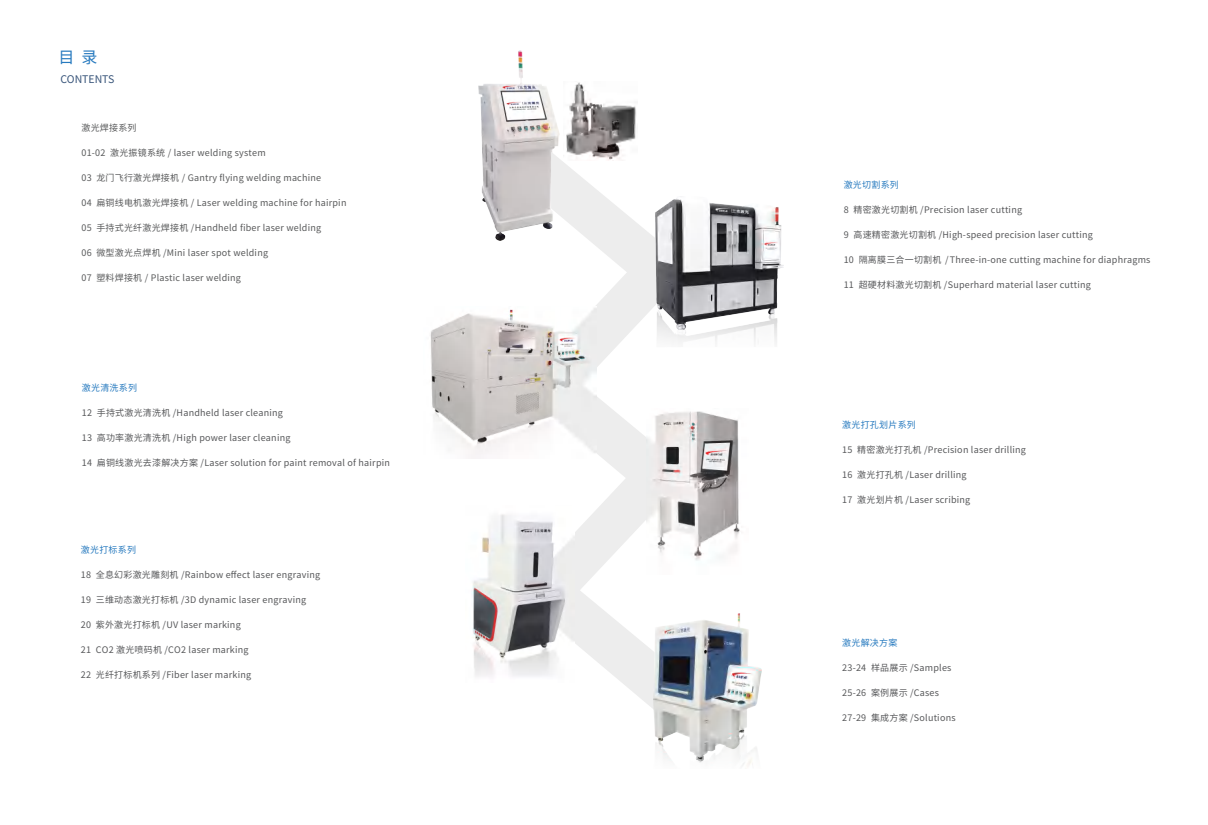
<style>
.page{position:relative;width:1208px;height:825px;background:#fff}
.page>*{position:absolute;margin:0;border:0;box-sizing:border-box;transform-origin:0 0}
.t1{font:16px "Source Han Sans CN";color:#277abf}
.t2{font:10.5px "Source Han Sans CN";color:#3a567b}
.t3{font:9px "Source Han Sans CN";letter-spacing:.025em;color:#57585a}
.t4{font:9px "Source Han Sans CN";letter-spacing:.025em;color:#595a5b}
.t5{font:9px "Source Han Sans CN";letter-spacing:.025em;color:#277abf}
</style>
<div class="page">
<img style="left:566px;top:82px;width:70px;height:70px">
<img style="left:478px;top:50px;width:82px;height:191px">
<svg style="left:551px;top:152px;width:103px;height:559px"></svg>
<img style="left:472px;top:506px;width:102px;height:176px">
<img style="left:646px;top:409px;width:94px;height:165px">
<img style="left:649px;top:197px;width:135px;height:161px">
<img style="left:654px;top:613px;width:107px;height:153px">
<img style="left:430px;top:307px;width:167px;height:151px">
<h1 class="t1" style="left:58px;top:48px;width:41px">目 录</h1>
<p class="t2" style="left:60px;top:73px;width:55px">CONTENTS</p>
<p class="t4" style="left:81px;top:122px;width:57px">激光焊接系列</p>
<p class="t4" style="left:81px;top:147px;width:186px">01-02 激光振镜系统 / laser welding system</p>
<p class="t4" style="left:81px;top:172px;width:241px">03 龙门飞行激光焊接机 / Gantry flying welding machine</p>
<p class="t4" style="left:81px;top:197px;width:266px">04 扁铜线电机激光焊接机 / Laser welding machine for hairpin</p>
<p class="t4" style="left:81px;top:222px;width:241px">05 手持式光纤激光焊接机 /Handheld fiber laser welding</p>
<p class="t4" style="left:81px;top:247px;width:188px">06 微型激光点焊机 /Mini laser spot welding</p>
<p class="t4" style="left:81px;top:272px;width:161px">07 塑料焊接机 / Plastic laser welding</p>
<p class="t5" style="left:82px;top:382px;width:57px">激光清洗系列</p>
<p class="t3" style="left:82px;top:407px;width:203px">12 手持式激光清洗机 /Handheld laser cleaning</p>
<p class="t3" style="left:82px;top:432px;width:210px">13 高功率激光清洗机 /High power laser cleaning</p>
<p class="t3" style="left:82px;top:457px;width:310px">14 扁铜线激光去漆解决方案 /Laser solution for paint removal of hairpin</p>
<p class="t5" style="left:81px;top:544px;width:57px">激光打标系列</p>
<p class="t3" style="left:81px;top:569px;width:241px">18 全息幻彩激光雕刻机 /Rainbow effect laser engraving</p>
<p class="t3" style="left:81px;top:594px;width:227px">19 三维动态激光打标机 /3D dynamic laser engraving</p>
<p class="t3" style="left:81px;top:619px;width:161px">20 紫外激光打标机 /UV laser marking</p>
<p class="t3" style="left:81px;top:644px;width:169px">21 CO2 激光喷码机 /CO2 laser marking</p>
<p class="t3" style="left:81px;top:669px;width:172px">22 光纤打标机系列 /Fiber laser marking</p>
<p class="t5" style="left:843px;top:179px;width:57px">激光切割系列</p>
<p class="t3" style="left:843px;top:204px;width:180px">8 精密激光切割机 /Precision laser cutting</p>
<p class="t3" style="left:843px;top:229px;width:251px">9 高速精密激光切割机 /High-speed precision laser cutting</p>
<p class="t3" style="left:843px;top:254px;width:308px">10 隔离膜三合一切割机 /Three-in-one cutting machine for diaphragms</p>
<p class="t3" style="left:843px;top:279px;width:249px">11 超硬材料激光切割机 /Superhard material laser cutting</p>
<p class="t5" style="left:842px;top:420px;width:75px">激光打孔划片系列</p>
<p class="t3" style="left:842px;top:445px;width:185px">15 精密激光打孔机 /Precision laser drilling</p>
<p class="t3" style="left:842px;top:470px;width:126px">16 激光打孔机 /Laser drilling</p>
<p class="t3" style="left:842px;top:495px;width:129px">17 激光划片机 /Laser scribing</p>
<p class="t5" style="left:842px;top:637px;width:57px">激光解决方案</p>
<p class="t3" style="left:842px;top:662px;width:111px">23-24 样品展示 /Samples</p>
<p class="t3" style="left:842px;top:687px;width:98px">25-26 案例展示 /Cases</p>
<p class="t3" style="left:842px;top:712px;width:115px">27-29 集成方案 /Solutions</p>
</div>
